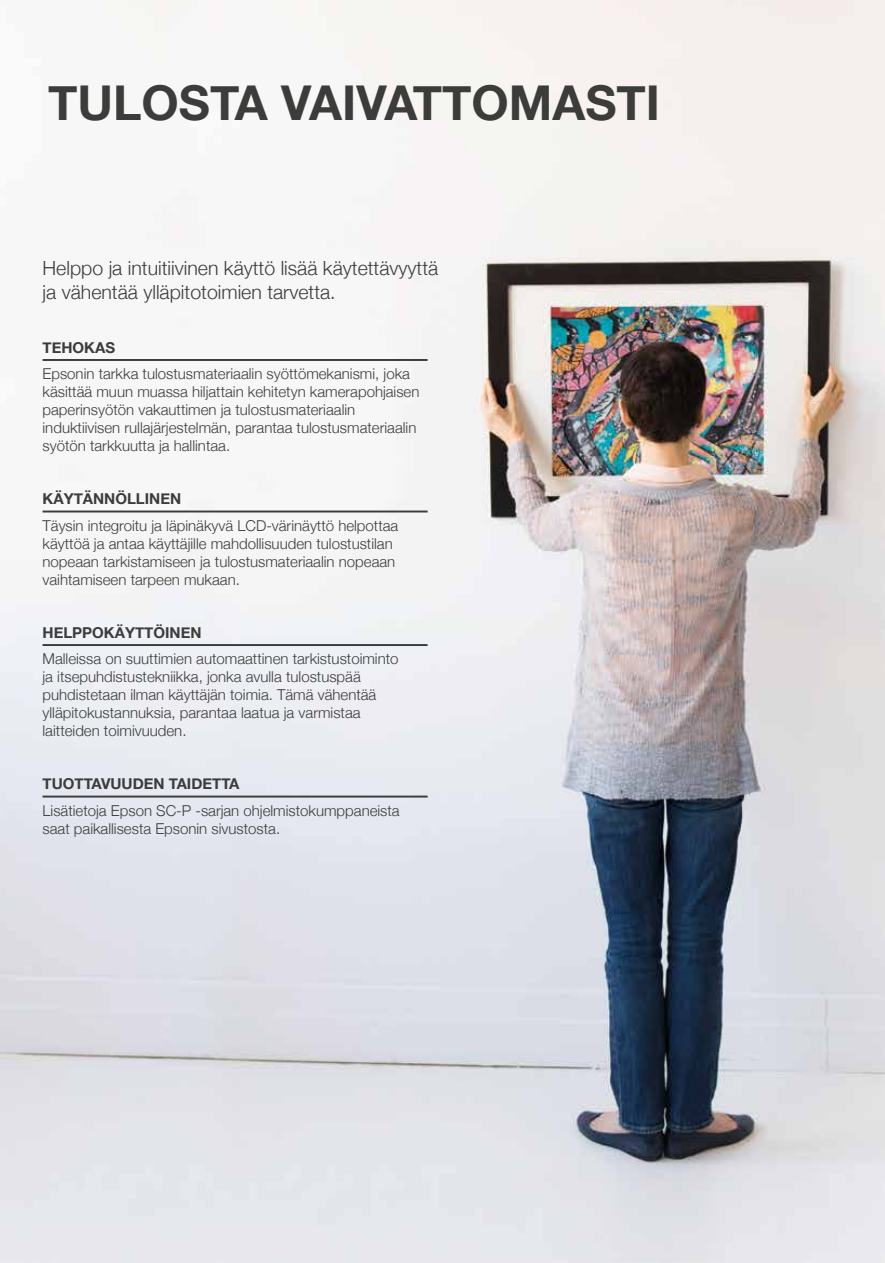
<style>
.page{position:relative;width:885px;height:1263px;background:#fff}
.page>*{position:absolute;margin:0;border:0;box-sizing:border-box;transform-origin:0 0}
.t1{font:700 48px "Helvetica Neue";color:#3c3c3b}
.t2{font:300 19.5px/24px "Helvetica Neue";color:#3c3c3b}
.t3{font:300 15px/18px "Helvetica Neue";color:#3c3c3b}
.t4{font:700 15px "Helvetica Neue";color:#3c3c3b}
</style>
<div class="page">
<img style="left:0;top:0;width:884px;height:1263px">
<hr style="left:43px;top:359px;width:384px;height:2px;background:#3c3c3b">
<hr style="left:43px;top:510px;width:384px;height:2px;background:#3c3c3b">
<hr style="left:43px;top:644px;width:384px;height:2px;background:#3c3c3b">
<hr style="left:43px;top:796px;width:384px;height:1px;background:#3c3c3b">
<h1 class="t1" style="left:48px;top:65px;width:613px">TULOSTA VAIVATTOMASTI</h1>
<h2 class="t2" style="left:43px;top:255px;width:397px">Helppo ja intuitiivinen käyttö lisää käytettävyyttä ja vähentää ylläpitotoimien tarvetta.</h2>
<p class="t4" style="left:43px;top:335px;width:74px">TEHOKAS</p>
<p class="t3" style="left:43px;top:364px;width:378px">Epsonin tarkka tulostusmateriaalin syöttömekanismi, joka käsittää muun muassa hiljattain kehitetyn kamerapohjaisen paperinsyötön vakauttimen ja tulostusmateriaalin induktiivisen rullajärjestelmän, parantaa tulostusmateriaalin syötön tarkkuutta ja hallintaa.</p>
<p class="t4" style="left:43px;top:487px;width:140px">KÄYTÄNNÖLLINEN</p>
<p class="t3" style="left:43px;top:515px;width:357px">Täysin integroitu ja läpinäkyvä LCD-värinäyttö helpottaa käyttöä ja antaa käyttäjille mahdollisuuden tulostustilan nopeaan tarkistamiseen ja tulostusmateriaalin nopeaan vaihtamiseen tarpeen mukaan.</p>
<p class="t4" style="left:43px;top:621px;width:160px">HELPPOKÄYTTÖINEN</p>
<p class="t3" style="left:43px;top:649px;width:357px">Malleissa on suuttimien automaattinen tarkistustoiminto ja itsepuhdistustekniikka, jonka avulla tulostuspää puhdistetaan ilman käyttäjän toimia. Tämä vähentää ylläpitokustannuksia, parantaa laatua ja varmistaa laitteiden toimivuuden.</p>
<p class="t4" style="left:43px;top:772px;width:198px">TUOTTAVUUDEN TAIDETTA</p>
<p class="t3" style="left:43px;top:800px;width:358px">Lisätietoja Epson SC-P -sarjan ohjelmistokumppaneista saat paikallisesta Epsonin sivustosta.</p>
</div>
